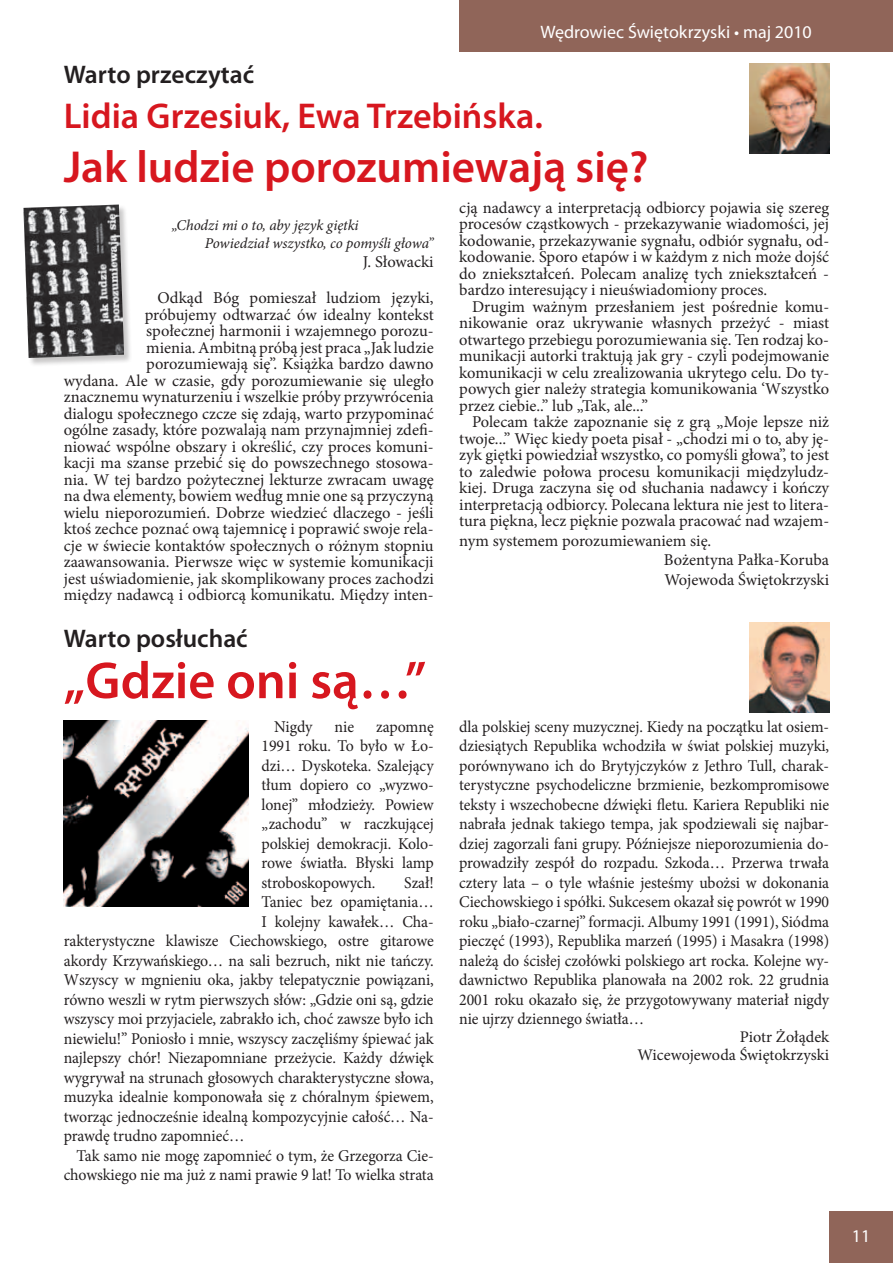
<style>
.page{position:relative;width:893px;height:1263px;background:#fff}
.page>*{position:absolute;margin:0;border:0;box-sizing:border-box;transform-origin:0 0}
.t1{font:600 52.5px "Myriad Pro";color:#d7171f}
.t2{font:600 45px "Myriad Pro";color:#d7171f}
.t3{font:600 36px "Myriad Pro";color:#d7171f}
.t4{font:600 25.5px "Myriad Pro";color:#231f20}
.t5{font:18px "Myriad Pro";color:#fff}
.t6{font:16.5px/16.5px "Minion Pro";letter-spacing:-.005em;color:#231f20;text-align:justify}
.t7{font:16.5px/19.5px "Minion Pro";letter-spacing:-.005em;color:#231f20;text-align:justify;scale:.96 1}
.t8{font:16.2px/18.1px "Minion Pro";color:#231f20;text-align:right}
.t9{font:italic 15px/18px "Minion Pro";letter-spacing:-.005em;color:#231f20}
</style>
<div class="page">
<div style="left:459px;top:0;width:434px;height:51px;background:#906559"></div>
<div style="left:829px;top:1212px;width:64px;height:51px;background:#906559"></div>
<img style="left:64px;top:720px;width:185px;height:187px">
<div style="left:23px;top:204px;width:110px;height:163px;background:#231f20;opacity:.25"></div>
<img style="left:23px;top:205px;width:101px;height:153px">
<img style="left:749px;top:64px;width:80px;height:89px">
<img style="left:749px;top:623px;width:80px;height:89px">
<h3 class="t4" style="left:64px;top:58px;width:192px">Warto przeczytać</h3>
<p class="t5" style="left:540px;top:21px;width:273px">Wędrowiec Świętokrzyski • maj 2010</p>
<h3 class="t3" style="left:64px;top:93px;width:481px">Lidia Grzesiuk, Ewa Trzebińska.</h3>
<h2 class="t2" style="left:64px;top:139px;width:586px">Jak ludzie porozumiewają się?</h2>
<p class="t9" style="left:205px;top:216px;width:231px;text-indent:-33px">„Chodzi mi o to, aby język giętki<br>Powiedział wszystko, co pomyśli głowa”</p>
<p class="t6" style="left:158px;top:244px;width:278px;line-height:36px;text-align:right">J. Słowacki<br>Odkąd Bóg pomieszał ludziom języki,</p>
<p class="t6" style="left:64px;top:306px;width:371px;text-align:right">próbujemy odtwarzać ów idealny kontekst<br>społecznej harmonii i wzajemnego porozu-<br>mienia. Ambitną próbą jest praca „Jak ludzie porozumiewają się”. Książka bardzo dawno<br>wydana. Ale w czasie, gdy porozumiewanie się uległo znacznemu wynaturzeniu i wszelkie próby przywrócenia dialogu społecznego czcze się zdają, warto przypominać ogólne zasady, które pozwalają nam przynajmniej zdefi&shy;niować wspólne obszary i określić, czy proces komuni&shy;kacji ma szanse przebić się do powszechnego stosowa&shy;nia. W tej bardzo pożytecznej lekturze zwracam uwagę na dwa elementy, bowiem według mnie one są przyczyną wielu nieporozumień. Dobrze wiedzieć dlaczego - jeśli ktoś zechce poznać ową tajemnicę i poprawić swoje rela&shy;cje w świecie kontaktów społecznych o różnym stopniu zaawansowania. Pierwsze więc w systemie komunikacji jest uświadomienie, jak skomplikowany proces zachodzi między nadawcą i odbiorcą komunikatu. Między inten-</p>
<h3 class="t4" style="left:64px;top:622px;width:185px">Warto posłuchać</h3>
<h1 class="t1" style="left:64px;top:647px;width:364px">„Gdzie oni są…”</h1>
<p class="t7" style="left:274px;top:717px;width:41px">Nigdy</p>
<p class="t7" style="left:335px;top:717px;width:22px">nie</p>
<p class="t7" style="left:262px;top:717px;width:181px;text-indent:115px">zapomnę 1991 roku. To było w Ło&shy;dzi… Dyskoteka. Szalejący tłum dopiero co „wyzwo&shy;lonej” młodzieży. Powiew „zachodu” w raczkującej polskiej demokracji. Kolo&shy;rowe światła. Błyski lamp stroboskopowych.</p>
<p class="t7" style="left:404px;top:873px;width:32px">Szał!</p>
<p class="t7" style="left:262px;top:892px;width:181px">Taniec bez opamiętania…</p>
<p class="t7" style="left:262px;top:912px;width:181px">I kolejny kawałek… Cha-</p>
<p class="t7" style="left:64px;top:931px;width:387px">rakterystyczne klawisze Ciechowskiego, ostre gitarowe</p>
<p class="t7" style="left:64px;top:951px;width:387px">akordy Krzywańskiego… na sali bezruch, nikt nie tańczy.</p>
<p class="t7" style="left:64px;top:970px;width:387px">Wszyscy w mgnieniu oka, jakby telepatycznie powiązani,</p>
<p class="t7" style="left:64px;top:990px;width:387px">równo weszli w rytm pierwszych słów: „Gdzie oni są, gdzie</p>
<p class="t7" style="left:64px;top:1009px;width:387px">wszyscy moi przyjaciele, zabrakło ich, choć zawsze było ich</p>
<p class="t7" style="left:64px;top:1029px;width:387px">niewielu!” Poniosło i mnie, wszyscy zaczęliśmy śpiewać jak</p>
<p class="t7" style="left:64px;top:1048px;width:387px">najlepszy chór! Niezapomniane przeżycie. Każdy dźwięk</p>
<p class="t7" style="left:64px;top:1068px;width:387px">wygrywał na strunach głosowych charakterystyczne słowa,</p>
<p class="t7" style="left:64px;top:1087px;width:387px">muzyka idealnie komponowała się z chóralnym śpiewem,</p>
<p class="t7" style="left:64px;top:1107px;width:387px">tworząc jednocześnie idealną kompozycyjnie całość… Na-</p>
<p class="t7" style="left:64px;top:1126px;width:190px">prawdę trudno zapomnieć…</p>
<p class="t7" style="left:77px;top:1146px;width:374px">Tak samo nie mogę zapomnieć o tym, że Grzegorza Cie-</p>
<p class="t7" style="left:64px;top:1165px;width:387px">chowskiego nie ma już z nami prawie 9 lat! To wielka strata</p>
<p class="t6" style="left:459px;top:199px;width:371px">cją nadawcy a interpretacją odbiorcy pojawia się szereg procesów cząstkowych - przekazywanie wiadomości, jej kodowanie, przekazywanie sygnału, odbiór sygnału, od&shy;kodowanie. Sporo etapów i w każdym z nich może dojść do zniekształceń. Polecam analizę tych zniekształceń - bardzo interesujący i nieuświadomiony proces.</p>
<p class="t6" style="left:459px;top:298px;width:371px;text-indent:13px">Drugim ważnym przesłaniem jest pośrednie komu&shy;nikowanie oraz ukrywanie własnych przeżyć - miast otwartego przebiegu porozumiewania się. Ten rodzaj ko&shy;munikacji autorki traktują jak gry - czyli podejmowanie komunikacji w celu zrealizowania ukrytego celu. Do ty&shy;powych gier należy strategia komunikowania ‘Wszystko przez ciebie..” lub „Tak, ale...”</p>
<p class="t6" style="left:459px;top:414px;width:371px;text-indent:13px">Polecam także zapoznanie się z grą „Moje lepsze niż twoje...” Więc kiedy poeta pisał - „chodzi mi o to, aby ję&shy;zyk giętki powiedział wszystko, co pomyśli głowa”, to jest to zaledwie połowa procesu komunikacji międzyludz&shy;kiej. Druga zaczyna się od słuchania nadawcy i kończy interpretacją odbiorcy. Polecana lektura nie jest to litera&shy;tura piękna, lecz pięknie pozwala pracować nad wzajem-</p>
<p class="t6" style="left:664px;top:531px;width:167px;line-height:19.5px;text-align:left;text-indent:-205px">nym systemem porozumiewaniem się.<br>Bożentyna Pałka-Koruba<br>Wojewoda Świętokrzyski</p>
<p class="t7" style="left:459px;top:717px;width:387px">dla polskiej sceny muzycznej. Kiedy na początku lat osiem&shy;dziesiątych Republika wchodziła w świat polskiej muzyki, porównywano ich do Brytyjczyków z Jethro Tull, charak&shy;terystyczne psychodeliczne brzmienie, bezkompromisowe teksty i wszechobecne dźwięki fletu. Kariera Republiki nie nabrała jednak takiego tempa, jak spodziewali się najbar&shy;dziej zagorzali fani grupy. Późniejsze nieporozumienia do&shy;prowadziły zespół do rozpadu. Szkoda… Przerwa trwała cztery lata – o tyle właśnie jesteśmy ubożsi w dokonania Ciechowskiego i spółki. Sukcesem okazał się powrót w 1990 roku „biało-czarnej” formacji. Albumy 1991 (1991), Siódma pieczęć (1993), Republika marzeń (1995) i Masakra (1998) należą do ścisłej czołówki polskiego art rocka. Kolejne wy&shy;dawnictwo Republika planowała na 2002 rok. 22 grudnia 2001 roku okazało się, że przygotowywany materiał nigdy nie ujrzy dziennego światła…</p>
<p class="t8" style="left:637px;top:1028px;width:193px">Piotr Żołądek<br>Wicewojewoda Świętokrzyski</p>
<p class="t5" style="left:852px;top:1225px;width:20px">11</p>
</div>
